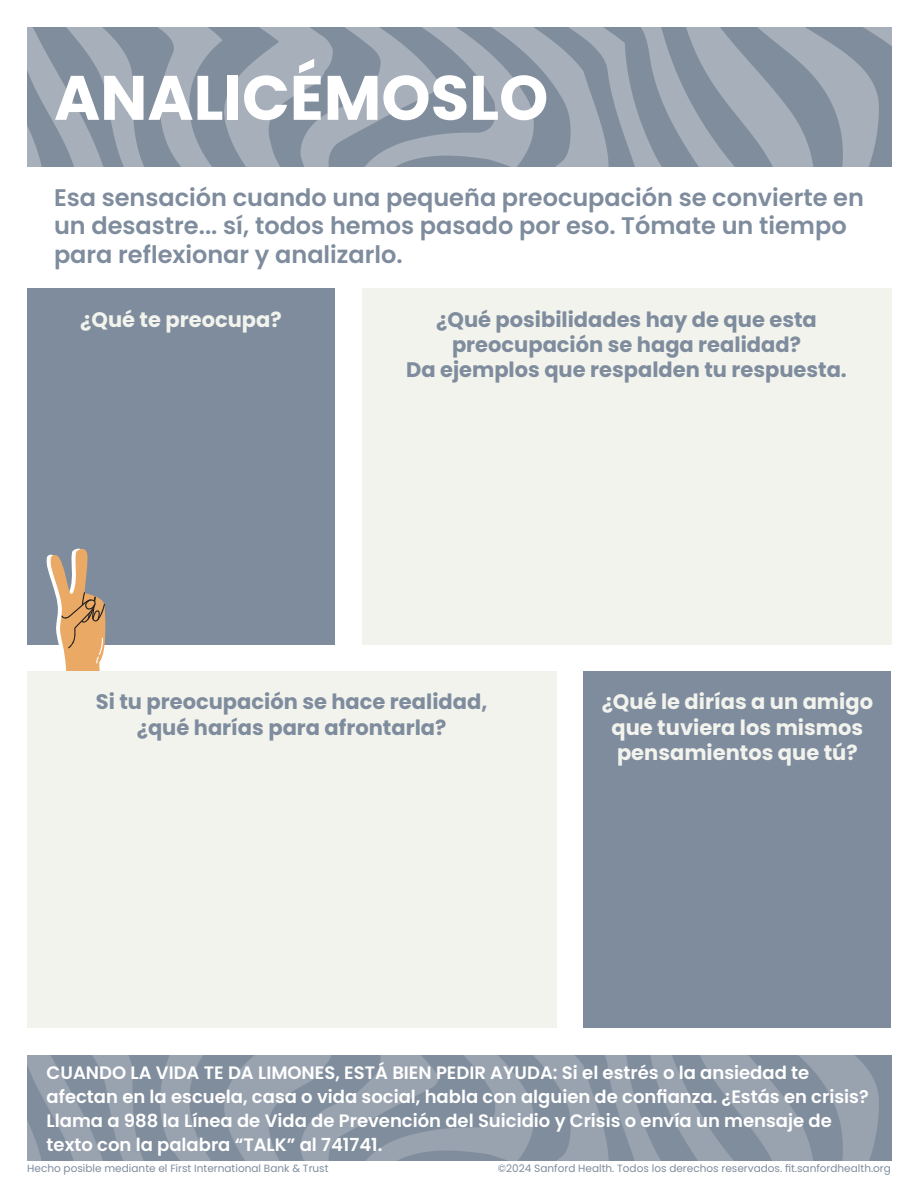
<style>
.page{position:relative;width:918px;height:1188px;background:#fff}
.page>*{position:absolute;margin:0;border:0;box-sizing:border-box;transform-origin:0 0}
.t1{font:700 62.7px "Poppins";color:#fff}
.t2{font:600 24px/28.8px "Poppins";color:#7e8c9d}
.t3{font:700 21px/25.2px "Poppins";color:#7e8c9d;text-align:center}
.t4{font:700 21px/25.2px "Poppins";color:#f3f3ed;text-align:center}
.t5{font:600 18px/24px "Poppins";color:#fff}
.t6{font:10.5px "Poppins";color:#7e8c9d}
</style>
<div class="page">
<div style="left:27px;top:288px;width:308px;height:356px;background:#7e8c9d"></div>
<svg style="left:46px;top:548px;width:62px;height:123px"></svg>
<img style="left:27px;top:1055px;width:864px;height:106px">
<div style="left:362px;top:288px;width:529px;height:356px;background:#f3f3ed"></div>
<svg style="left:27px;top:27px;width:864px;height:139px;background:#939eab"></svg>
<div style="left:27px;top:671px;width:529px;height:357px;background:#f3f3ed"></div>
<div style="left:583px;top:671px;width:308px;height:357px;background:#7e8c9d"></div>
<p class="t1" style="left:54px;top:62px;width:496px">ANALICÉMOSLO</p>
<p class="t1" style="left:54px;top:62px;width:531px">INHALA. EXHALA.</p>
<p class="t2" style="left:54px;top:183px;width:811px">Esa sensación cuando una pequeña preocupación se convierte en un desastre... sí, todos hemos pasado por eso. Tómate un tiempo para reflexionar y analizarlo.</p>
<p class="t4" style="left:80px;top:307px;width:203px">¿Qué te preocupa?</p>
<p class="t3" style="left:406px;top:307px;width:442px">¿Qué posibilidades hay de que esta preocupación se haga realidad?<br>Da ejemplos que respalden tu respuesta.</p>
<p class="t3" style="left:96px;top:690px;width:393px">Si tu preocupación se hace realidad, ¿qué harías para afrontarla?</p>
<p class="t4" style="left:602px;top:690px;width:273px">¿Qué le dirías a un amigo que tuviera los mismos pensamientos que tú?</p>
<p class="t5" style="left:47px;top:1060px;width:824px">CUANDO LA VIDA TE DA LIMONES, ESTÁ BIEN PEDIR AYUDA: Si el estrés o la ansiedad te afectan en la escuela, casa o vida social, habla con alguien de confianza. ¿Estás en crisis?<br>Llama a 988 la Línea de Vida de Prevención del Suicidio y Crisis o envía un mensaje de texto con la palabra “TALK” al 741741.</p>
<p class="t6" style="left:27px;top:1162px;width:303px">Hecho posible mediante el First International Bank &amp; Trust</p>
<p class="t6" style="left:498px;top:1162px;width:395px">©2024 Sanford Health. Todos los derechos reservados. fit.sanfordhealth.org</p>
</div>
